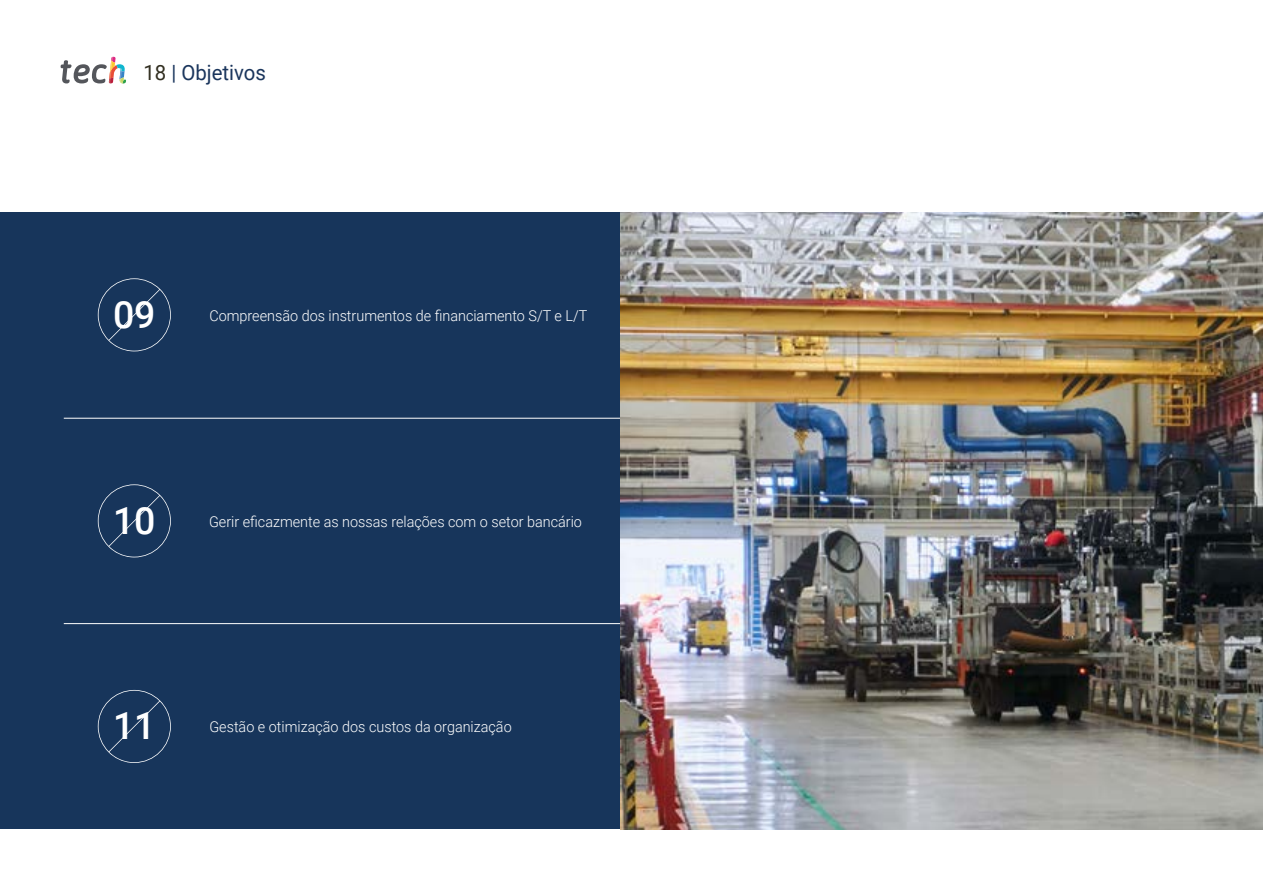
<style>
.page{position:relative;width:1263px;height:893px;background:#fff}
.page>*{position:absolute;margin:0;border:0;box-sizing:border-box;transform-origin:0 0}
.t1{font:500 37.5px "Roboto";color:#fff}
.t2{font:21px "Roboto";color:#1a355c}
.t3{font:300 15px "Roboto";color:#fff;scale:.96 1}
.s1{color:#312e20}
</style>
<div class="page">
<svg style="left:61px;top:57px;width:65px;height:27px"></svg>
<div style="left:0;top:213px;width:621px;height:616px;background:#17355b"></div>
<svg style="left:98px;top:278px;width:73px;height:73px"></svg>
<svg style="left:98px;top:484px;width:73px;height:73px"></svg>
<svg style="left:98px;top:690px;width:73px;height:73px"></svg>
<hr style="left:64px;top:418px;width:1199px;height:1px;background:#fff">
<hr style="left:64px;top:623px;width:1199px;height:1px;background:#fff">
<img style="left:621px;top:213px;width:642px;height:616px">
<h2 class="t2" style="left:144px;top:57px;width:124px"><span class="s1">18</span> | Objetivos</h2>
<h1 class="t1" style="left:113px;top:288px;width:44px">09</h1>
<p class="t3" style="left:209px;top:305px;width:395px">Compreensão dos instrumentos de financiamento S/T e L/T</p>
<h1 class="t1" style="left:113px;top:494px;width:44px">10</h1>
<p class="t3" style="left:209px;top:511px;width:390px">Gerir eficazmente as nossas relações com o setor bancário</p>
<h1 class="t1" style="left:113px;top:699px;width:44px">11</h1>
<p class="t3" style="left:209px;top:716px;width:316px">Gestão e otimização dos custos da organização</p>
</div>
